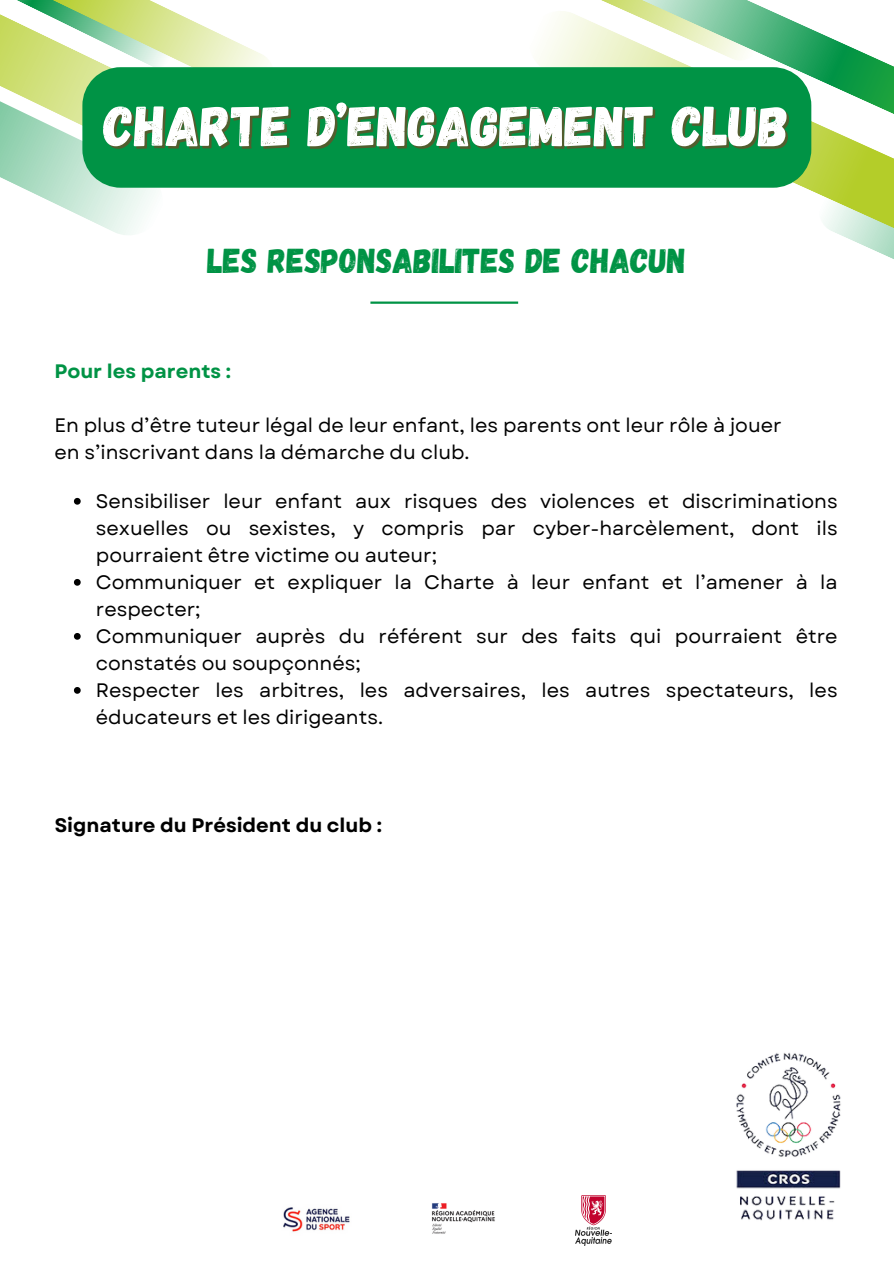
<style>
.page{position:relative;width:894px;height:1264px;background:#fff}
.page>*{position:absolute;margin:0;border:0;box-sizing:border-box;transform-origin:0 0}
.t1{font:56.85px "Gagalin";color:#fff}
.t2{font:34.5px "Gagalin";color:#009345}
.t3{font:19.5px/27px "Garet";color:#000}
.t4{font:700 19.5px "Garet";color:#000}
.t5{font:700 19.5px "Garet";color:#009345}
</style>
<div class="page">
<svg style="left:537px;top:0;width:356px;height:259px"></svg>
<svg style="left:0;top:0;width:269px;height:235px"></svg>
<div style="left:82px;top:67px;width:729px;height:121px;background:#009345"></div>
<div style="left:605px;top:214px;width:59px;height:50px;background:#fff"></div>
<hr style="left:370px;top:301px;width:148px;height:3px;background:#009345">
<svg style="left:74px;top:498px;width:7px;height:6px"></svg>
<svg style="left:74px;top:579px;width:7px;height:6px"></svg>
<svg style="left:74px;top:633px;width:7px;height:6px"></svg>
<svg style="left:74px;top:687px;width:7px;height:6px"></svg>
<img style="left:283px;top:1207px;width:67px;height:25px">
<img style="left:431px;top:1203px;width:64px;height:31px">
<img style="left:575px;top:1195px;width:36px;height:50px">
<img style="left:736px;top:1052px;width:105px;height:169px">
<p class="t1" style="left:104px;top:89px;width:686px">CHARTE D’ENGAGEMENT CLUB</p>
<p class="t2" style="left:207px;top:238px;width:479px">LES RESPONSABILITES DE CHACUN</p>
<p class="t5" style="left:54px;top:357px;width:178px">Pour les parents :</p>
<p class="t3" style="left:54px;top:411px;width:728px">En plus d’être tuteur légal de leur enfant, les parents ont leur rôle à jouer</p>
<h1 class="t3" style="left:54px;top:438px;width:416px">en s’inscrivant dans la démarche du club.</h1>
<p class="t3" style="left:96px;top:488px;width:743px;text-align:justify">Sensibiliser leur enfant aux risques des violences et discriminations sexuelles ou sexistes, y compris par cyber-harcèlement, dont ils pourraient être victime ou auteur;</p>
<p class="t3" style="left:96px;top:569px;width:743px">Communiquer et expliquer la Charte à leur enfant et l’amener à la respecter;</p>
<p class="t3" style="left:96px;top:623px;width:743px">Communiquer auprès du référent sur des faits qui pourraient être constatés ou soupçonnés;</p>
<p class="t3" style="left:96px;top:677px;width:743px">Respecter les arbitres, les adversaires, les autres spectateurs, les éducateurs et les dirigeants.</p>
<h2 class="t4" style="left:55px;top:810px;width:328px">Signature du Président du club :</h2>
</div>
